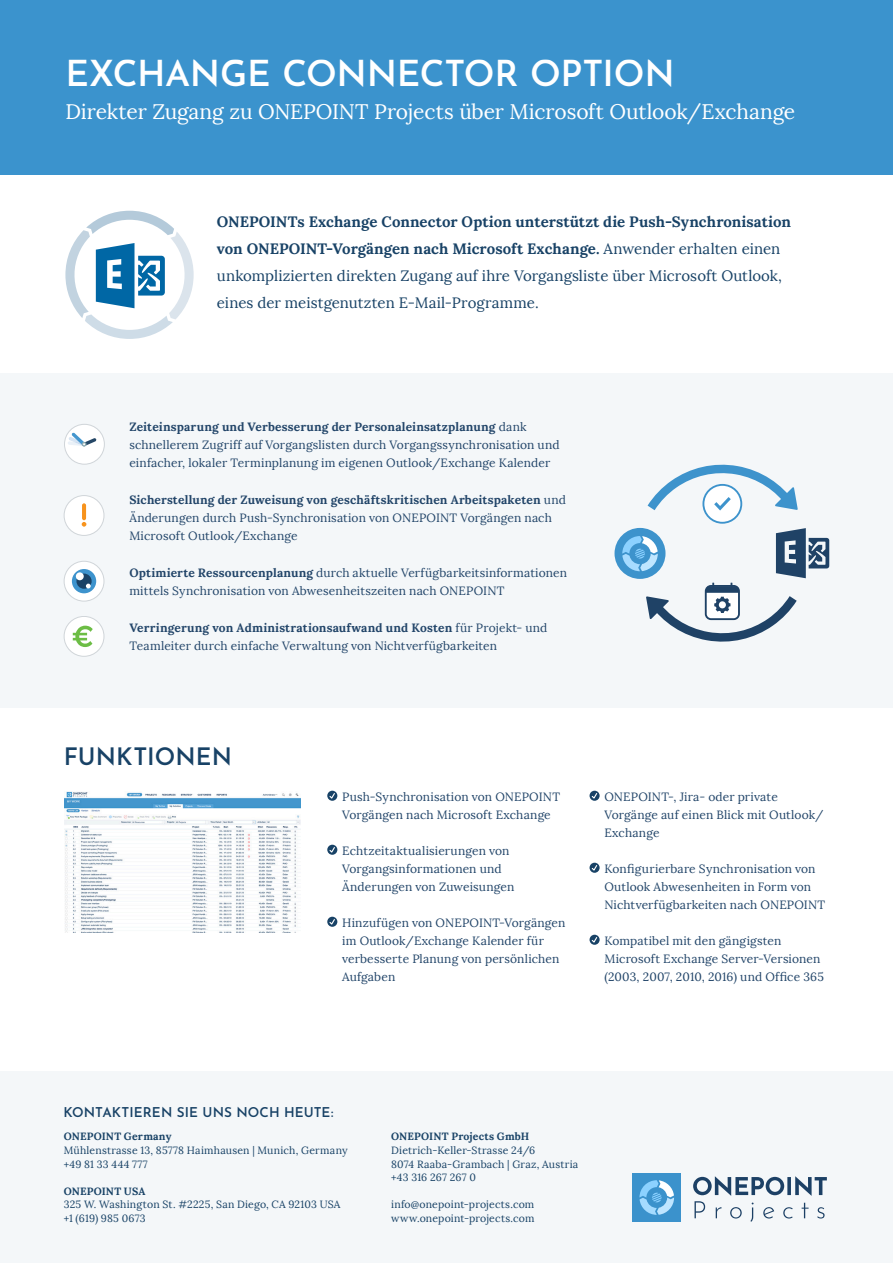
<style>
.page{position:relative;width:893px;height:1263px;background:#fff}
.page>*{position:absolute;margin:0;border:0;box-sizing:border-box;transform-origin:0 0}
.t1{font:600 36px "Josefin Sans";letter-spacing:-.005em;color:#fff}
.Heading_1{font:600 24px "Josefin Sans";letter-spacing:.005em;color:#184266}
.Subtitle{font:21px "Lora";letter-spacing:-.005em;color:#fff}
.Intro{font:15px/27px "Lora";letter-spacing:.005em;color:#184266}
.Heading_2{font:600 13.5px "Josefin Sans";letter-spacing:.01em;color:#184266}
.Benefits{font:12px/18px "Lora";letter-spacing:.005em;color:#224569}
.List{font:12px/18px "Lora";letter-spacing:.01em;color:#224569}
.Contact{font:10.5px "Lora";letter-spacing:.02em;color:#184266}
.Contact-2{font:700 10.5px "Lora";letter-spacing:.015em;color:#184266}
.Contact-3{font:10.5px "Lora";letter-spacing:.045em;color:#184266}
.s1{font-weight:700}
</style>
<div class="page">
<div style="left:0;top:0;width:893px;height:174px;background:#3b93cd"></div>
<div style="left:0;top:1071px;width:893px;height:192px;background:#f4f7f9"></div>
<div style="left:0;top:373px;width:893px;height:335px;background:#f4f7f9"></div>
<div style="left:64px;top:616px;width:40px;height:40px;background:#fff;border:1px solid #d0d5d9;border-radius:50%"></div>
<svg style="left:73px;top:626px;width:20px;height:21px"></svg>
<div style="left:64px;top:495px;width:40px;height:41px;background:#fff;border:1px solid #d0d5d9;border-radius:50%"></div>
<hr style="left:82px;top:503px;width:4px;height:17px;background:#f7931d;border-radius:2px">
<svg style="left:82px;top:522px;width:4px;height:5px"></svg>
<div style="left:64px;top:424px;width:40px;height:40px;background:#fff;border:1px solid #d0d5d9;border-radius:50%"></div>
<svg style="left:68px;top:433px;width:29px;height:14px"></svg>
<div style="left:64px;top:561px;width:40px;height:40px;background:#fff;border:1px solid #d0d5d9;border-radius:50%"></div>
<div style="left:72px;top:569px;width:24px;height:24px;background:#3d93cd;border-radius:12px"></div>
<div style="left:76px;top:574px;width:16px;height:15px;background:#194266;border-radius:8px"></div>
<div style="left:76px;top:572px;width:8px;height:8px;background:#fff;border-radius:4px"></div>
<svg style="left:86px;top:584px;width:5px;height:4px"></svg>
<svg style="left:327px;top:791px;width:10px;height:10px"></svg>
<svg style="left:328px;top:792px;width:8px;height:8px"></svg>
<svg style="left:327px;top:845px;width:10px;height:10px"></svg>
<svg style="left:328px;top:846px;width:8px;height:8px"></svg>
<svg style="left:327px;top:917px;width:10px;height:10px"></svg>
<svg style="left:328px;top:918px;width:8px;height:8px"></svg>
<svg style="left:589px;top:791px;width:11px;height:10px"></svg>
<svg style="left:591px;top:792px;width:7px;height:8px"></svg>
<svg style="left:589px;top:863px;width:11px;height:10px"></svg>
<svg style="left:591px;top:864px;width:7px;height:8px"></svg>
<svg style="left:589px;top:935px;width:11px;height:10px"></svg>
<svg style="left:591px;top:936px;width:7px;height:8px"></svg>
<img style="left:65px;top:791px;width:236px;height:141px">
<svg style="left:65px;top:211px;width:129px;height:128px"></svg>
<svg style="left:693px;top:1176px;width:134px;height:46px"></svg>
<div style="left:632px;top:1173px;width:49px;height:49px;background:#3b92cc"></div>
<svg style="left:639px;top:1180px;width:35px;height:35px"></svg>
<svg style="left:614px;top:528px;width:51px;height:51px"></svg>
<svg style="left:703px;top:485px;width:38px;height:38px"></svg>
<div style="left:702px;top:484px;width:40px;height:40px;border:2px solid #3d93cc;border-radius:50%"></div>
<svg style="left:647px;top:464px;width:151px;height:55px"></svg>
<svg style="left:622px;top:528px;width:207px;height:114px"></svg>
<p class="t1" style="left:65px;top:43px;width:611px">EXCHANGE CONNECTOR OPTION</p>
<p class="Subtitle" style="left:65px;top:99px;width:731px">Direkter Zugang zu ONEPOINT Projects über Microsoft Outlook/Exchange</p>
<p class="Intro" style="left:217px;top:208px;width:576px"><span class="s1">ONEPOINTs Exchange Connector Option unterstützt die Push-Synchronisation von ONEPOINT-Vorgängen nach Microsoft Exchange.</span> Anwender erhalten einen unkomplizierten direkten Zugang auf ihre Vorgangsliste über Microsoft Outlook, eines der meistgenutzten E-Mail-Programme.</p>
<p class="Benefits" style="left:129px;top:417px;width:432px"><span class="s1">Zeiteinsparung und Verbesserung der Personaleinsatzplanung</span> dank schnellerem Zugriff auf Vorgangslisten durch Vorgangssynchronisation und einfacher, lokaler Terminplanung im eigenen Outlook/Exchange Kalender</p>
<p class="Benefits" style="left:129px;top:490px;width:438px"><span class="s1">Sicherstellung der Zuweisung von geschäftskritischen Arbeitspaketen</span> und<br>Änderungen durch Push-Synchronisation von ONEPOINT Vorgängen nach<br>Microsoft Outlook/Exchange</p>
<p class="Benefits" style="left:129px;top:564px;width:439px"><span class="s1">Optimierte Ressourcenplanung</span> durch aktuelle Verfügbarkeitsinformationen mittels Synchronisation von Abwesenheitszeiten nach ONEPOINT</p>
<p class="Benefits" style="left:129px;top:619px;width:420px"><span class="s1">Verringerung von Administrationsaufwand und Kosten</span> für Projekt- und<br>Teamleiter durch einfache Verwaltung von Nichtverfügbarkeiten</p>
<p class="Heading_1" style="left:64px;top:736px;width:170px">FUNKTIONEN</p>
<p class="List" style="left:342px;top:787px;width:219px">Push-Synchronisation von ONEPOINT<br>Vorgängen nach Microsoft Exchange</p>
<p class="List" style="left:342px;top:841px;width:174px">Echtzeitaktualisierungen von<br>Vorgangsinformationen und<br>Änderungen von Zuweisungen</p>
<p class="List" style="left:342px;top:913px;width:225px">Hinzufügen von ONEPOINT-Vorgängen im Outlook/Exchange Kalender für verbesserte Planung von persönlichen<br>Aufgaben</p>
<p class="List" style="left:604px;top:787px;width:220px">ONEPOINT-, Jira- oder private<br>Vorgänge auf einen Blick mit Outlook/<br>Exchange</p>
<p class="List" style="left:604px;top:859px;width:222px">Konfigurierbare Synchronisation von<br>Outlook Abwesenheiten in Form von<br>Nichtverfügbarkeiten nach ONEPOINT</p>
<p class="List" style="left:604px;top:931px;width:221px">Kompatibel mit den gängigsten<br>Microsoft Exchange Server-Versionen (2003, 2007, 2010, 2016) und Office 365</p>
<p class="Heading_2" style="left:63px;top:1100px;width:272px">KONTAKTIEREN SIE UNS NOCH HEUTE:</p>
<p class="Contact-2" style="left:64px;top:1130px;width:109px">ONEPOINT Germany</p>
<p class="Contact" style="left:64px;top:1144px;width:285px">Mühlenstrasse 13, 85778 Haimhausen | Munich, Germany</p>
<p class="Contact-3" style="left:64px;top:1157px;width:85px">+49 81 33 444 777</p>
<p class="Contact-2" style="left:64px;top:1184px;width:83px">ONEPOINT USA</p>
<p class="Contact" style="left:64px;top:1198px;width:278px">325 W. Washington St. #2225, San Diego, CA 92103 USA</p>
<p class="Contact" style="left:64px;top:1211px;width:83px">+1 (619) 985 0673</p>
<p class="Contact-2" style="left:391px;top:1130px;width:140px">ONEPOINT Projects GmbH</p>
<p class="Contact" style="left:391px;top:1144px;width:146px">Dietrich-Keller-Strasse 24/6</p>
<p class="Contact" style="left:391px;top:1157px;width:189px">8074 Raaba-Grambach | Graz, Austria</p>
<p class="Contact" style="left:391px;top:1171px;width:86px">+43 316 267 267 0</p>
<p class="Contact" style="left:391px;top:1198px;width:145px">info@onepoint-projects.com</p>
<p class="Contact" style="left:391px;top:1211px;width:145px">www.onepoint-projects.com</p>
</div>
